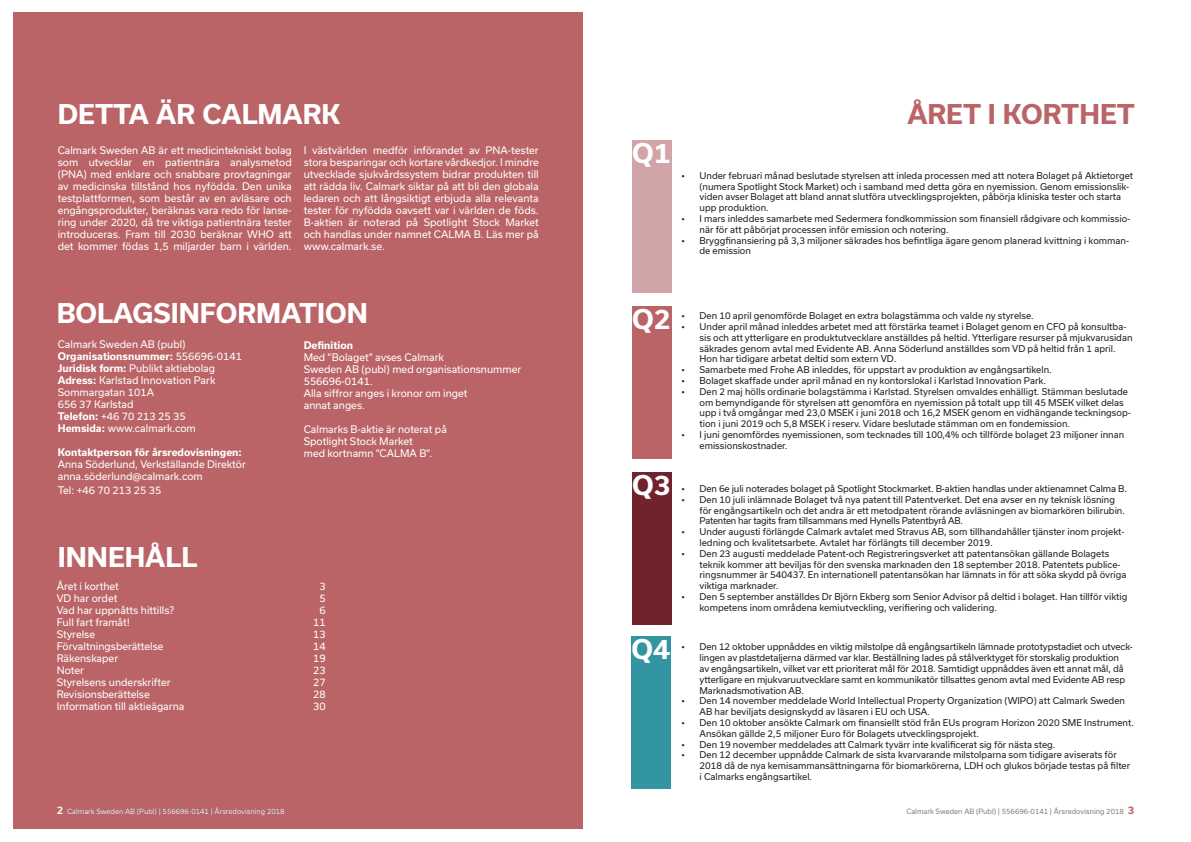
<style>
.page{position:relative;width:1191px;height:842px;background:#fff}
.page>*{position:absolute;margin:0;border:0;box-sizing:border-box;transform-origin:0 0}
.t1{font:700 26px "Usual";color:#fff}
.t2{font:700 26px "Usual";color:#ba6467}
.t3{font:10px/12px "Usual";color:#fff;text-align:justify}
.t4{font:700 10px "Usual";color:#fff}
.t5{font:9px/10.8px "Usual";color:#231f20}
.t6{font:7px "Usual";color:#808285}
.t7{font:7px "Usual";color:#fff}
.s1{font-weight:400}
.s2{font-weight:700}
.s3{font-weight:700;font-size:10px}
.s4{font-weight:700;font-size:10px;color:#ba6467}
</style>
<div class="page">
<div style="left:13px;top:13px;width:570px;height:816px;background:#ba6467"></div>
<div style="left:632px;top:140px;width:39px;height:153px;background:#d1a4a7"></div>
<div style="left:632px;top:306px;width:39px;height:153px;background:#ba6467"></div>
<div style="left:632px;top:472px;width:39px;height:153px;background:#70232d"></div>
<div style="left:631px;top:636px;width:40px;height:153px;background:#3394a2"></div>
<p class="t1" style="left:58px;top:100px;width:284px">DETTA ÄR CALMARK</p>
<p class="t2" style="left:907px;top:100px;width:229px">ÅRET I KORTHET</p>
<p class="t3" style="left:58px;top:144px;width:235px">Calmark Sweden AB är ett medicintekniskt bolag som utvecklar en patientnära analysmetod (PNA) med enklare och snabbare provtagningar av medicinska tillstånd hos nyfödda. Den unika testplattformen, som består av en avläsare och engångsprodukter, beräknas vara redo för lanse&shy;ring under 2020, då tre viktiga patientnära tester introduceras. Fram till 2030 beräknar WHO att det kommer födas 1,5 miljarder barn i världen.</p>
<p class="t3" style="left:304px;top:144px;width:236px">I västvärlden medför införandet av PNA-tester stora besparingar och kortare vårdkedjor. I mindre utvecklade sjukvårdssystem bidrar produkten till att rädda liv. Calmark siktar på att bli den globala ledaren och att långsiktigt erbjuda alla relevanta tester för nyfödda oavsett var i världen de föds.<br>B-aktien är noterad på Spotlight Stock Market och handlas under namnet CALMA B. Läs mer på www.calmark.se.</p>
<p class="t1" style="left:632px;top:138px;width:40px">Q1</p>
<p class="t5" style="left:699px;top:170px;width:435px;text-indent:-18px">• Under februari månad beslutade styrelsen att inleda processen med att notera Bolaget på Aktietorget (numera Spotlight Stock Market) och i samband med detta göra en nyemission. Genom emissionslik&shy;viden avser Bolaget att bland annat slutföra utvecklingsprojekten, påbörja kliniska tester och starta upp produktion.</p>
<p class="t5" style="left:699px;top:213px;width:432px;text-indent:-18px">• I mars inleddes samarbete med Sedermera fondkommission som finansiell rådgivare och kommissio&shy;när för att påbörjat processen inför emission och notering.</p>
<p class="t5" style="left:699px;top:235px;width:431px;text-indent:-18px">• Bryggfinansiering på 3,3 miljoner säkrades hos befintliga ägare genom planerad kvittning i komman&shy;de emission</p>
<p class="t1" style="left:57px;top:299px;width:313px">BOLAGSINFORMATION</p>
<p class="t3" style="left:58px;top:339px;width:129px">Calmark Sweden AB (publ)</p>
<p class="t4" style="left:58px;top:351px;width:186px">Organisationsnummer: <span class="s1">556696-0141</span></p>
<p class="t3" style="left:58px;top:363px;width:159px"><span class="s2">Juridisk form:</span> Publikt aktiebolag</p>
<p class="t3" style="left:58px;top:375px;width:159px"><span class="s2">Adress:</span> Karlstad Innovation Park</p>
<p class="t3" style="left:58px;top:387px;width:98px">Sommargatan 101A</p>
<p class="t3" style="left:58px;top:399px;width:77px">656 37 Karlstad</p>
<p class="t3" style="left:58px;top:411px;width:129px"><span class="s2">Telefon:</span> +46 70 213 25 35</p>
<p class="t3" style="left:58px;top:423px;width:140px"><span class="s2">Hemsida:</span> www.calmark.com</p>
<p class="t4" style="left:58px;top:447px;width:185px">Kontaktperson för årsredovisningen:</p>
<p class="t3" style="left:58px;top:459px;width:189px">Anna Söderlund, Verkställande Direktör</p>
<p class="t3" style="left:58px;top:471px;width:146px">anna.söderlund@calmark.com</p>
<p class="t3" style="left:58px;top:484px;width:105px">Tel: +46 70 213 25 35</p>
<p class="t1" style="left:58px;top:543px;width:141px">INNEHÅLL</p>
<p class="t4" style="left:304px;top:340px;width:51px">Definition</p>
<p class="t3" style="left:304px;top:351px;width:142px">Med ”Bolaget” avses Calmark</p>
<p class="t3" style="left:304px;top:363px;width:219px">Sweden AB (publ) med organisationsnummer<br>556696-0141.</p>
<p class="t3" style="left:304px;top:387px;width:165px">Alla siffror anges i kronor om inget</p>
<p class="t3" style="left:304px;top:399px;width:63px">annat anges.</p>
<p class="t3" style="left:304px;top:423px;width:145px">Calmarks B-aktie är noterat på</p>
<p class="t3" style="left:304px;top:435px;width:110px">Spotlight Stock Market</p>
<p class="t3" style="left:304px;top:447px;width:130px">med kortnamn ”CALMA B”.</p>
<p class="t3" style="left:57px;top:580px;width:64px">Året i korthet</p>
<p class="t3" style="left:319px;top:580px;width:8px">3</p>
<p class="t3" style="left:57px;top:592px;width:62px">VD har ordet</p>
<p class="t3" style="left:319px;top:592px;width:8px">5</p>
<p class="t3" style="left:57px;top:604px;width:119px">Vad har uppnåtts hittills?</p>
<p class="t3" style="left:319px;top:604px;width:8px">6</p>
<p class="t3" style="left:57px;top:616px;width:75px">Full fart framåt!</p>
<p class="t3" style="left:313px;top:616px;width:14px">11</p>
<p class="t3" style="left:57px;top:628px;width:40px">Styrelse</p>
<p class="t3" style="left:313px;top:628px;width:14px">13</p>
<p class="t3" style="left:57px;top:640px;width:108px">Förvaltningsberättelse</p>
<p class="t3" style="left:313px;top:640px;width:14px">14</p>
<p class="t3" style="left:57px;top:652px;width:63px">Räkenskaper</p>
<p class="t3" style="left:313px;top:652px;width:14px">19</p>
<p class="t3" style="left:57px;top:664px;width:29px">Noter</p>
<p class="t3" style="left:313px;top:664px;width:14px">23</p>
<p class="t3" style="left:57px;top:676px;width:115px">Styrelsens underskrifter</p>
<p class="t3" style="left:313px;top:676px;width:14px">27</p>
<p class="t3" style="left:57px;top:688px;width:95px">Revisionsberättelse</p>
<p class="t3" style="left:313px;top:688px;width:14px">28</p>
<p class="t3" style="left:57px;top:700px;width:129px">Information till aktieägarna</p>
<p class="t3" style="left:313px;top:700px;width:14px">30</p>
<p class="t7" style="left:57px;top:807px;width:229px"><span class="s3">2</span> Calmark Sweden AB (Publ) | 556696-0141 | Årsredovisning 2018</p>
<p class="t1" style="left:632px;top:304px;width:40px">Q2</p>
<p class="t1" style="left:632px;top:470px;width:40px">Q3</p>
<p class="t1" style="left:631px;top:634px;width:40px">Q4</p>
<p class="t5" style="left:681px;top:310px;width:354px">• Den 10 april genomförde Bolaget en extra bolagstämma och valde ny styrelse.</p>
<p class="t5" style="left:699px;top:321px;width:434px;text-indent:-18px">• Under april månad inleddes arbetet med att förstärka teamet i Bolaget genom en CFO på konsultba&shy;sis och att ytterligare en produktutvecklare anställdes på heltid. Ytterligare resurser på mjukvarusidan säkrades genom avtal med Evidente AB. Anna Söderlund anställdes som VD på heltid från 1 april.<br>Hon har tidigare arbetat deltid som extern VD.</p>
<p class="t5" style="left:681px;top:364px;width:372px">• Samarbete med Frohe AB inleddes, för uppstart av produktion av engångsartikeln.</p>
<p class="t5" style="left:681px;top:375px;width:366px">• Bolaget skaffade under april månad en ny kontorslokal i Karlstad Innovation Park.</p>
<p class="t5" style="left:699px;top:386px;width:433px;text-indent:-18px">• Den 2 maj hölls ordinarie bolagstämma i Karlstad. Styrelsen omvaldes enhälligt. Stämman beslutade om bemyndigande för styrelsen att genomföra en nyemission på totalt upp till 45 MSEK vilket delas upp i två omgångar med 23,0 MSEK i juni 2018 och 16,2 MSEK genom en vidhängande teckningsop&shy;tion i juni 2019 och 5,8 MSEK i reserv. Vidare beslutade stämman om en fondemission.</p>
<p class="t5" style="left:699px;top:429px;width:426px;text-indent:-18px">• I juni genomfördes nyemissionen, som tecknades till 100,4% och tillförde bolaget 23 miljoner innan emissionskostnader.</p>
<p class="t5" style="left:681px;top:483px;width:447px">• Den 6e juli noterades bolaget på Spotlight Stockmarket. B-aktien handlas under aktienamnet Calma B.</p>
<p class="t5" style="left:699px;top:494px;width:427px;text-indent:-18px">• Den 10 juli inlämnade Bolaget två nya patent till Patentverket. Det ena avser en ny teknisk lösning för engångsartikeln och det andra är ett metodpatent rörande avläsningen av biomarkören bilirubin.<br>Patenten har tagits fram tillsammans med Hynells Patentbyrå AB.</p>
<p class="t5" style="left:699px;top:526px;width:426px;text-indent:-18px">• Under augusti förlängde Calmark avtalet med Stravus AB, som tillhandahåller tjänster inom projekt&shy;ledning och kvalitetsarbete. Avtalet har förlängts till december 2019.</p>
<p class="t5" style="left:699px;top:548px;width:428px;text-indent:-18px">• Den 23 augusti meddelade Patent-och Registreringsverket att patentansökan gällande Bolagets teknik kommer att beviljas för den svenska marknaden den 18 september 2018. Patentets publice&shy;ringsnummer är 540437. En internationell patentansökan har lämnats in för att söka skydd på övriga viktiga marknader.</p>
<p class="t5" style="left:699px;top:591px;width:429px;text-indent:-18px">• Den 5 september anställdes Dr Björn Ekberg som Senior Advisor på deltid i bolaget. Han tillför viktig kompetens inom områdena kemiutveckling, verifiering och validering.</p>
<p class="t5" style="left:699px;top:642px;width:435px;text-indent:-18px">• Den 12 oktober uppnåddes en viktig milstolpe då engångsartikeln lämnade prototypstadiet och utveck&shy;lingen av plastdetaljerna därmed var klar. Beställning lades på stålverktyget för storskalig produktion<br>av engångsartikeln, vilket var ett prioriterat mål för 2018. Samtidigt uppnåddes även ett annat mål, då ytterligare en mjukvaruutvecklare samt en kommunikatör tillsattes genom avtal med Evidente AB resp Marknadsmotivation AB.</p>
<p class="t5" style="left:699px;top:696px;width:427px;text-indent:-18px">• Den 14 november meddelade World Intellectual Property Organization (WIPO) att Calmark Sweden<br>AB har beviljats designskydd av läsaren i EU och USA.</p>
<p class="t5" style="left:699px;top:717px;width:436px;text-indent:-18px">• Den 10 oktober ansökte Calmark om finansiellt stöd från EUs program Horizon 2020 SME Instrument.<br>Ansökan gällde 2,5 miljoner Euro för Bolagets utvecklingsprojekt.</p>
<p class="t5" style="left:681px;top:739px;width:375px">• Den 19 november meddelades att Calmark tyvärr inte kvalificerat sig för nästa steg.</p>
<p class="t5" style="left:699px;top:750px;width:432px;text-indent:-18px">• Den 12 december uppnådde Calmark de sista kvarvarande milstolparna som tidigare aviserats för<br>2018 då de nya kemisammansättningarna för biomarkörerna, LDH och glukos började testas på filter i Calmarks engångsartikel.</p>
<p class="t6" style="left:906px;top:807px;width:229px">Calmark Sweden AB (Publ) | 556696-0141 | Årsredovisning 2018 <span class="s4">3</span></p>
</div>
